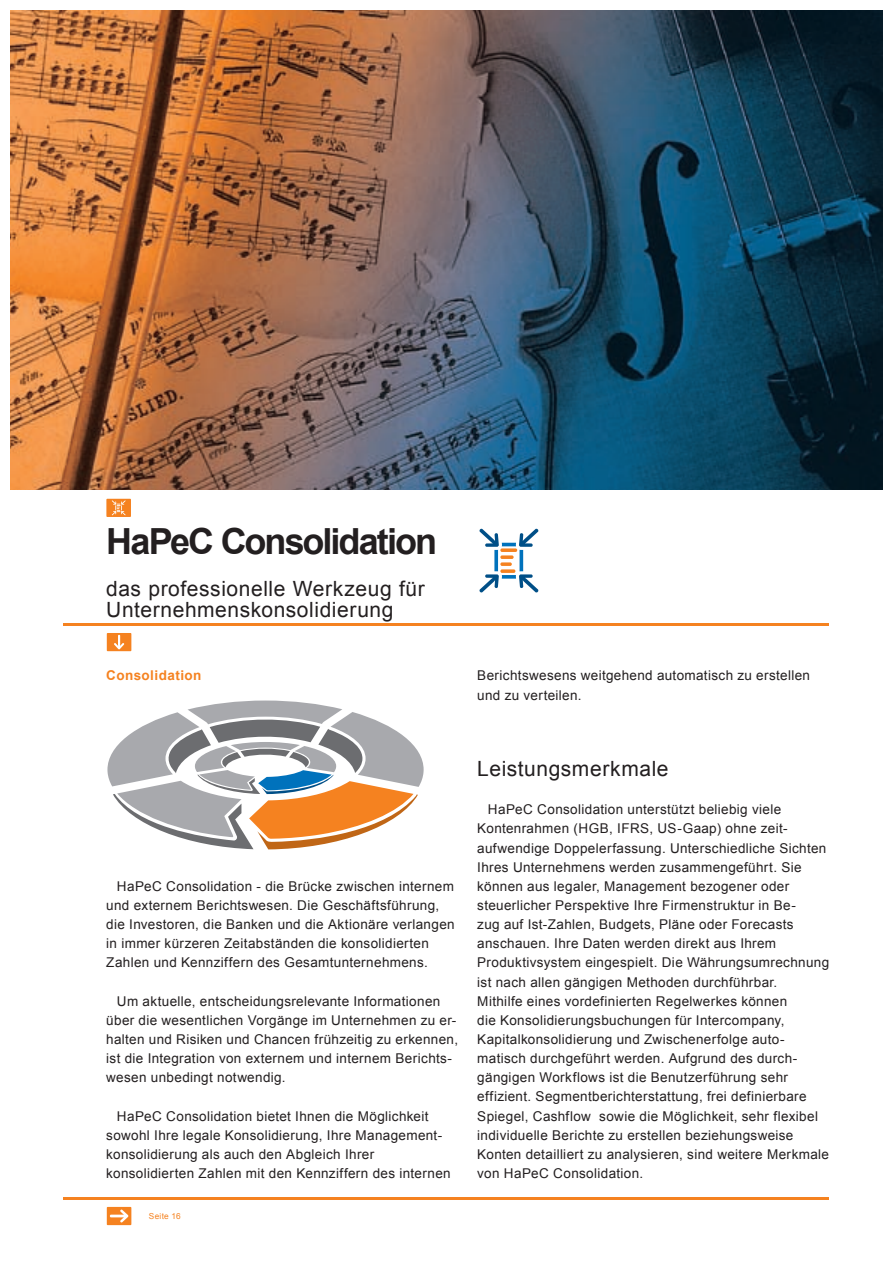
<style>
.page{position:relative;width:893px;height:1263px;background:#fff}
.page>*{position:absolute;margin:0;border:0;box-sizing:border-box;transform-origin:0 0}
.t1{font:700 36px "Arial";letter-spacing:-.055em;color:#231f20}
.t2{font:21px/21px "Arial";letter-spacing:.025em;color:#231f20}
.t3{font:13.5px/19.2px "Arial";letter-spacing:.025em;color:#231f20}
.t4{font:700 13.5px "Arial";letter-spacing:.03em;color:#f58220}
.t5{font:8.25px "Arial";letter-spacing:.04em;color:#f58220}
</style>
<div class="page">
<hr style="left:64px;top:1197px;width:765px;height:2px;background:#f58220">
<div style="left:107px;top:1207px;width:24px;height:18px;background:#f58220"></div>
<svg style="left:109px;top:1209px;width:19px;height:13px"></svg>
<div style="left:107px;top:633px;width:24px;height:18px;background:#f58220"></div>
<svg style="left:114px;top:634px;width:10px;height:15px"></svg>
<hr style="left:64px;top:623px;width:765px;height:2px;background:#f58220">
<svg style="left:479px;top:528px;width:60px;height:65px"></svg>
<img style="left:11px;top:11px;width:871px;height:478px">
<svg style="left:107px;top:700px;width:317px;height:149px"></svg>
<div style="left:106px;top:499px;width:25px;height:18px;background:#f58220"></div>
<svg style="left:112px;top:500px;width:14px;height:16px"></svg>
<h1 class="t1" style="left:106px;top:517px;width:332px">HaPeC Consolidation</h1>
<h2 class="t2" style="left:106px;top:578px;width:320px">das professionelle Werkzeug für<br>Unternehmenskonsolidierung</h2>
<p class="t4" style="left:106px;top:667px;width:97px">Consolidation</p>
<p class="t3" style="left:477px;top:666px;width:334px">Berichtswesens weitgehend automatisch zu erstellen und zu verteilen.</p>
<p class="t3" style="left:106px;top:877px;width:350px;text-indent:11px">HaPeC Consolidation - die Brücke zwischen internem und externem Berichtswesen. Die Geschäftsführung, die Investoren, die Banken und die Aktionäre verlangen in immer kürzeren Zeitabständen die konsolidierten Zahlen und Kennziffern des Gesamtunternehmens.</p>
<p class="t3" style="left:106px;top:991px;width:353px;text-indent:11px">Um aktuelle, entscheidungsrelevante Informationen über die wesentlichen Vorgänge im Unternehmen zu er&shy;halten und Risiken und Chancen frühzeitig zu erkennen, ist die Integration von externem und internem Berichts&shy;wesen unbedingt notwendig.</p>
<p class="t3" style="left:106px;top:1106px;width:346px;text-indent:11px">HaPeC Consolidation bietet Ihnen die Möglichkeit sowohl Ihre legale Konsolidierung, Ihre Management&shy;konsolidierung als auch den Abgleich Ihrer konsolidierten Zahlen mit den Kennziffern des internen</p>
<p class="t5" style="left:149px;top:1211px;width:33px">Seite 16</p>
<h2 class="t2" style="left:477px;top:758px;width:193px">Leistungsmerkmale</h2>
<p class="t3" style="left:477px;top:800px;width:353px;text-indent:11px">HaPeC Consolidation unterstützt beliebig viele Kontenrahmen (HGB, IFRS, US-Gaap) ohne zeit&shy;aufwendige Doppelerfassung. Unterschiedliche Sichten Ihres Unternehmens werden zusammengeführt. Sie können aus legaler, Management bezogener oder steuerlicher Perspektive Ihre Firmenstruktur in Be-<br>zug auf Ist-Zahlen, Budgets, Pläne oder Forecasts anschauen. Ihre Daten werden direkt aus Ihrem Produktivsystem eingespielt. Die Währungsumrechnung ist nach allen gängigen Methoden durchführbar.<br>Mithilfe eines vordefinierten Regelwerkes können<br>die Konsolidierungsbuchungen für Intercompany, Kapitalkonsolidierung und Zwischenerfolge auto&shy;matisch durchgeführt werden. Aufgrund des durch&shy;gängigen Workflows ist die Benutzerführung sehr effizient. Segmentberichterstattung, frei definierbare Spiegel, Cashflow sowie die Möglichkeit, sehr flexibel individuelle Berichte zu erstellen beziehungsweise Konten detailliert zu analysieren, sind weitere Merkmale von HaPeC Consolidation.</p>
</div>
